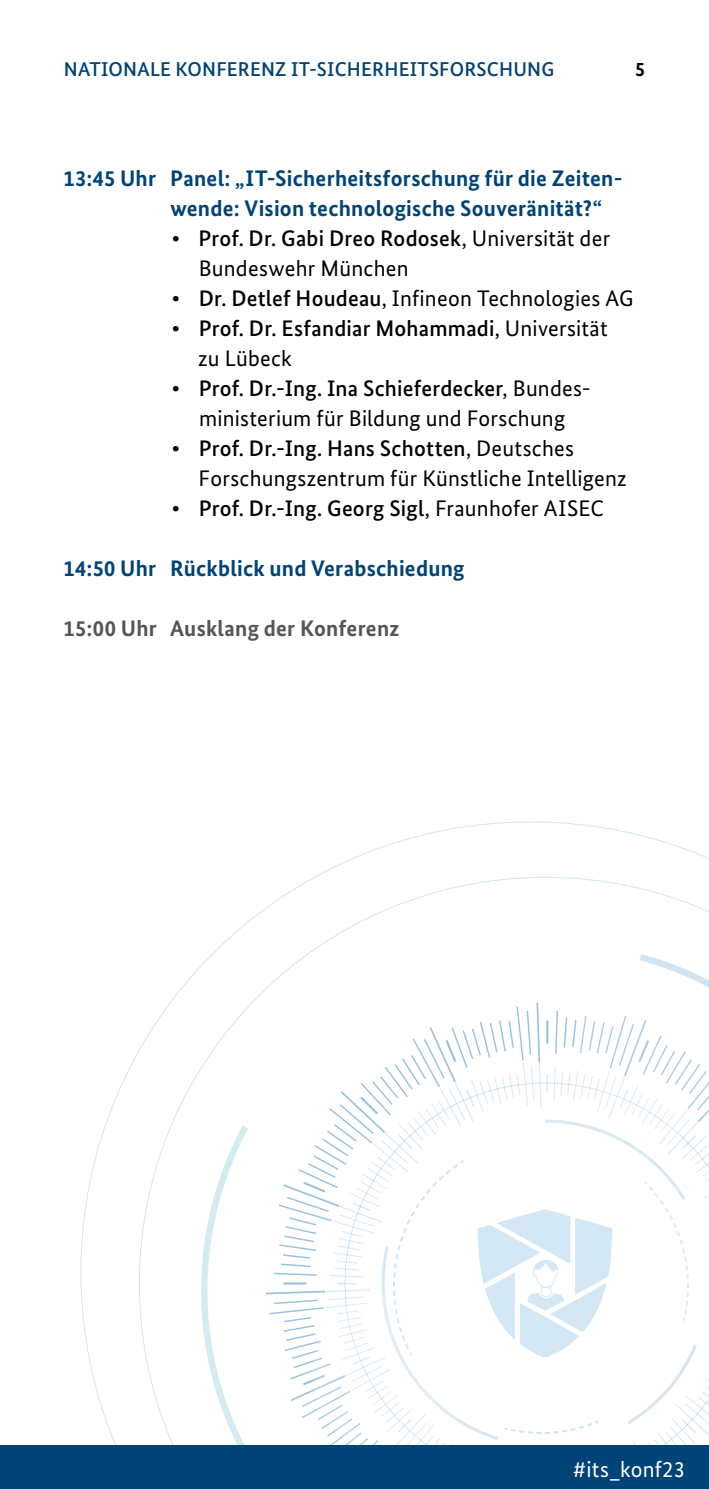
<style>
.page{position:relative;width:709px;height:1489px;background:#fff}
.page>*{position:absolute;margin:0;border:0;box-sizing:border-box;transform-origin:0 0}
.t1{font:22.5px/30px "Bundes Sans";letter-spacing:.01em;color:#000}
.t2{font:700 22.5px/30px "Bundes Sans";letter-spacing:.01em;color:#004376}
.t3{font:500 22.5px/30px "Bundes Sans";letter-spacing:.01em;color:#000}
.t4{font:700 22.5px "Bundes Sans";letter-spacing:.01em;color:#565655}
.t5{font:22.5px "Bundes Sans";letter-spacing:.01em;color:#fff}
.t6{font:500 20px "Bundes Sans";letter-spacing:.01em;color:#004376}
.t7{font:700 20px "Bundes Sans";color:#000}
.s1{font-weight:500}
.s2{font-weight:400}
</style>
<div class="page">
<svg style="left:80px;top:821px;width:629px;height:623px"></svg>
<svg style="left:247px;top:954px;width:462px;height:490px"></svg>
<div style="left:0;top:1444px;width:709px;height:44px;background:#004376"></div>
<p class="t6" style="left:64px;top:57px;width:492px">NATIONALE KONFERENZ IT-SICHERHEITSFORSCHUNG</p>
<p class="t7" style="left:635px;top:57px;width:11px">5</p>
<p class="t2" style="left:170px;top:163px;width:451px;text-indent:-107px">13:45 Uhr Panel: „IT-Sicherheitsforschung für die Zeiten&shy;wende: Vision technologische Souveränität?“</p>
<p class="t1" style="left:199px;top:223px;width:413px;text-indent:-27px"><span class="s1">• Prof. Dr. Gabi Dreo Rodosek</span>, Universität der<br>Bundeswehr München</p>
<p class="t1" style="left:172px;top:283px;width:463px"><span class="s1">• Dr. Detlef Houdeau</span>, Infineon Technologies AG</p>
<p class="t3" style="left:198px;top:313px;width:411px;text-indent:-27px">• Prof. Dr. Esfandiar Mohammadi<span class="s2">, Universität zu Lübeck</span></p>
<p class="t1" style="left:172px;top:373px;width:418px;text-align:center"><span class="s1">• Prof. Dr.-Ing. Ina Schieferdecker</span>, Bundes&shy;ministerium für Bildung und Forschung</p>
<p class="t1" style="left:199px;top:433px;width:429px;text-indent:-27px"><span class="s1">• Prof. Dr.-Ing. Hans Schotten</span>, Deutsches<br>Forschungszentrum für Künstliche Intelligenz</p>
<p class="t3" style="left:172px;top:493px;width:434px">• Prof. Dr.-Ing. Georg Sigl<span class="s2">, Fraunhofer AISEC</span></p>
<p class="t2" style="left:63px;top:553px;width:402px">14:50 Uhr Rückblick und Verabschiedung</p>
<p class="t4" style="left:63px;top:615px;width:337px">15:00 Uhr Ausklang der Konferenz</p>
<p class="t5" style="left:573px;top:1455px;width:114px">#its_konf23</p>
</div>
